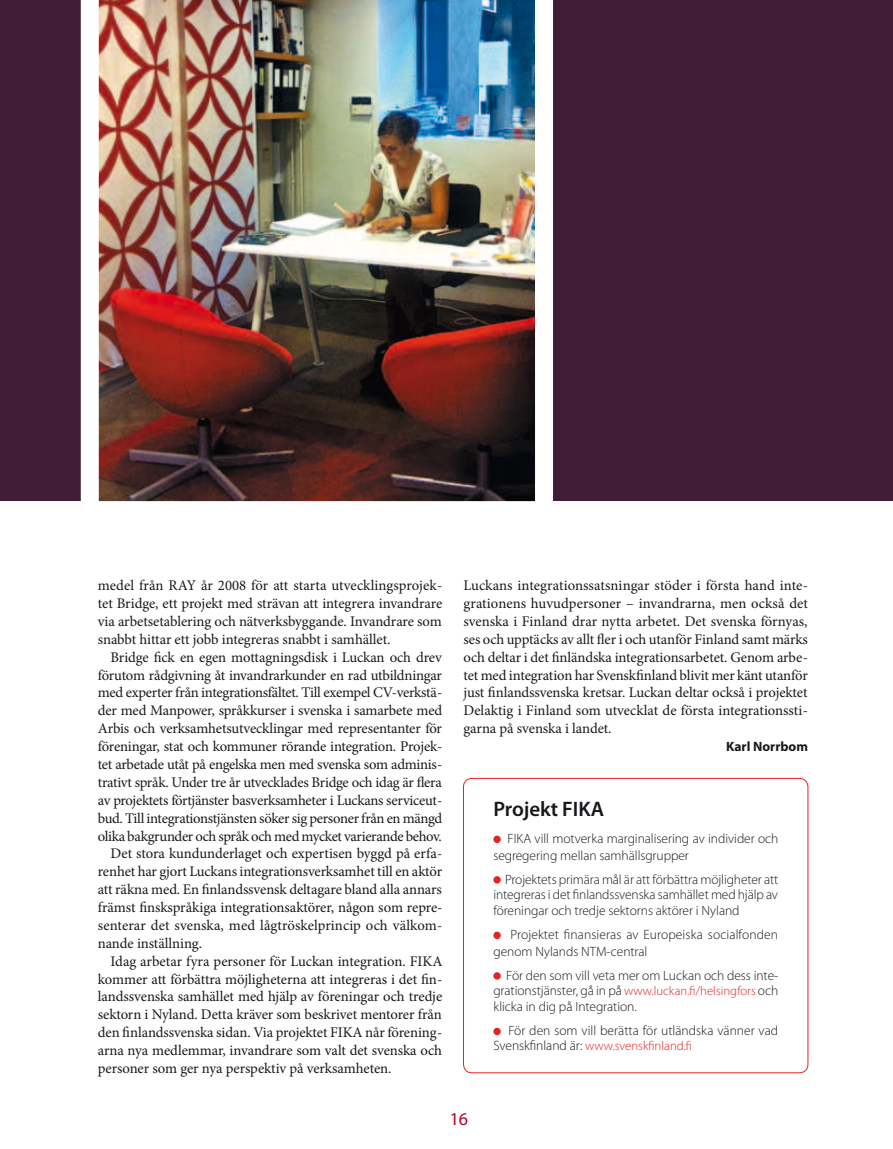
<style>
.page{position:relative;width:893px;height:1149px;background:#fff}
.page>*{position:absolute;margin:0;border:0;box-sizing:border-box;transform-origin:0 0}
.t1{font:600 21px "Myriad Pro";letter-spacing:-.005em;color:#1a171c}
.t2{font:18px "Myriad Pro";color:#b00427}
.t3{font:14.7px/17.9px "Minion Pro";letter-spacing:-.015em;color:#1a171c;text-align:justify}
.t4{font:14.7px "Minion Pro";letter-spacing:.005em;color:#1a171c}
.t5{font:300 13.5px/16.5px "Myriad Pro";letter-spacing:-.005em;color:#1a171c}
.t6{font:700 13.5px "Myriad Pro";color:#1a171c}
.t7{font:300 12.75px "Myriad Pro";color:#e42322}
.s1{font-size:12.75px;color:#e42322}
.s2{font-size:13.5px;color:#1a171c}
</style>
<div class="page">
<div style="left:463px;top:777px;width:345px;height:295px;border:1px solid #e42322;border-radius:9px"></div>
<div style="left:0;top:0;width:893px;height:500px;background:#421c34"></div>
<img style="left:81px;top:0;width:472px;height:502px">
<div style="left:493px;top:835px;width:8px;height:7px;background:#e42322;border-radius:50%"></div>
<svg style="left:493px;top:875px;width:8px;height:8px"></svg>
<div style="left:493px;top:931px;width:8px;height:7px;background:#e42322;border-radius:50%"></div>
<svg style="left:493px;top:971px;width:8px;height:8px"></svg>
<svg style="left:493px;top:1027px;width:8px;height:7px"></svg>
<p class="t3" style="left:98px;top:576px;width:346px">medel från RAY år 2008 för att starta utvecklingsprojek&shy;tet Bridge, ett projekt med strävan att integrera invandrare via arbetsetablering och nätverksbyggande. Invandrare som snabbt hittar ett jobb integreras snabbt i samhället.</p>
<p class="t3" style="left:111px;top:648px;width:333px">Bridge fick en egen mottagningsdisk i Luckan och drev</p>
<p class="t3" style="left:98px;top:666px;width:346px">förutom rådgivning åt invandrarkunder en rad utbildningar</p>
<p class="t3" style="left:98px;top:683px;width:346px">med experter från integrationsfältet. Till exempel CV-verkstä-</p>
<p class="t3" style="left:98px;top:701px;width:346px">der med Manpower, språkkurser i svenska i samarbete med</p>
<p class="t3" style="left:98px;top:719px;width:346px">Arbis och verksamhetsutvecklingar med representanter för</p>
<p class="t3" style="left:98px;top:737px;width:346px">föreningar, stat och kommuner rörande integration. Projek-</p>
<p class="t3" style="left:98px;top:755px;width:346px">tet arbetade utåt på engelska men med svenska som adminis-</p>
<p class="t3" style="left:98px;top:773px;width:346px">trativt språk. Under tre år utvecklades Bridge och idag är flera</p>
<p class="t3" style="left:98px;top:791px;width:346px">av projektets förtjänster basverksamheter i Luckans serviceut-</p>
<p class="t3" style="left:98px;top:808px;width:346px">bud. Till integrationstjänsten söker sig personer från en mängd</p>
<p class="t3" style="left:98px;top:826px;width:346px">olika bakgrunder och språk och med mycket varierande behov.</p>
<p class="t3" style="left:111px;top:844px;width:333px">Det stora kundunderlaget och expertisen byggd på erfa-</p>
<p class="t3" style="left:98px;top:862px;width:346px">renhet har gjort Luckans integrationsverksamhet till en aktör</p>
<p class="t3" style="left:98px;top:880px;width:346px">att räkna med. En finlandssvensk deltagare bland alla annars</p>
<p class="t3" style="left:98px;top:898px;width:346px">främst finskspråkiga integrationsaktörer, någon som repre-</p>
<p class="t4" style="left:98px;top:915px;width:346px">senterar det svenska, med lågtröskelprincip och välkom-</p>
<p class="t3" style="left:98px;top:933px;width:106px">nande inställning.</p>
<p class="t3" style="left:111px;top:951px;width:333px">Idag arbetar fyra personer för Luckan integration. FIKA</p>
<p class="t3" style="left:98px;top:969px;width:346px">kommer att förbättra möjligheterna att integreras i det fin-</p>
<p class="t3" style="left:98px;top:987px;width:346px">landssvenska samhället med hjälp av föreningar och tredje</p>
<p class="t3" style="left:98px;top:1005px;width:346px">sektorn i Nyland. Detta kräver som beskrivet mentorer från</p>
<p class="t3" style="left:98px;top:1023px;width:346px">den finlandssvenska sidan. Via projektet FIKA når förening-</p>
<p class="t3" style="left:98px;top:1041px;width:346px">arna nya medlemmar, invandrare som valt det svenska och</p>
<p class="t3" style="left:98px;top:1058px;width:295px">personer som ger nya perspektiv på verksamheten.</p>
<p class="t3" style="left:463px;top:576px;width:346px">Luckans integrationssatsningar stöder i första hand inte&shy;grationens huvudpersoner – invandrarna, men också det svenska i Finland drar nytta arbetet. Det svenska förnyas, ses och upptäcks av allt fler i och utanför Finland samt märks och deltar i det finländska integrationsarbetet. Genom arbe&shy;tet med integration har Svenskfinland blivit mer känt utanför just finlandssvenska kretsar. Luckan deltar också i projektet Delaktig i Finland som utvecklat de första integrationssti&shy;garna på svenska i landet.</p>
<p class="t6" style="left:726px;top:737px;width:83px">Karl Norrbom</p>
<h1 class="t1" style="left:493px;top:795px;width:112px">Projekt FIKA</h1>
<p class="t5" style="left:493px;top:829px;width:287px;text-indent:14px">FIKA vill motverka marginalisering av individer och segregering mellan samhällsgrupper</p>
<p class="t5" style="left:493px;top:871px;width:286px;line-height:15px;text-align:right">Projektets primära mål är att förbättra möjligheter att integreras i det finlandssvenska samhället med hjälp av</p>
<p class="t5" style="left:510px;top:898px;width:269px;line-height:24px;text-indent:-17px">föreningar och tredje sektorns aktörer i Nyland<br>Projektet finansieras av Europeiska socialfonden</p>
<p class="t5" style="left:506px;top:938px;width:274px;line-height:24px;text-indent:-13px">genom Nylands NTM-central<br>För den som vill veta mer om Luckan och dess inte-</p>
<p class="t5" style="left:493px;top:981px;width:286px">grationstjänster, gå in på <span class="s1">www.luckan.fi/helsingfors</span> och klicka in dig på Integration.</p>
<p class="t5" style="left:508px;top:1021px;width:271px">För den som vill berätta för utländska vänner vad</p>
<p class="t7" style="left:493px;top:1037px;width:200px"><span class="s2">Svenskfinland är:</span> www.svenskfinland.fi</p>
<p class="t2" style="left:450px;top:1107px;width:20px">16</p>
</div>
